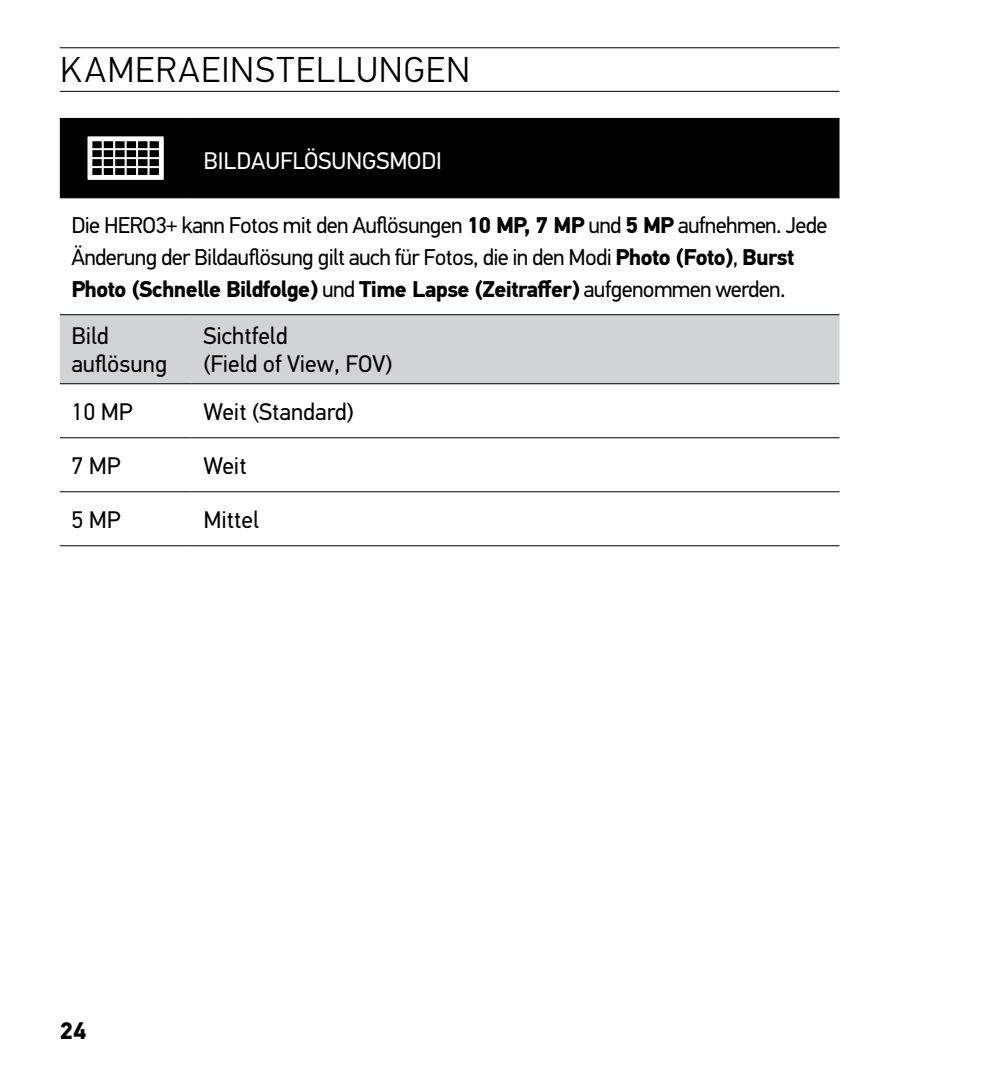
<style>
.page{position:relative;width:987px;height:1066px;background:#fff}
.page>*{position:absolute;margin:0;border:0;box-sizing:border-box;transform-origin:0 0}
.t1{font:300 36px "PF Din Text Pro";letter-spacing:.03em;color:#000}
.t2{font:24px/28px "PF Din Text Pro";color:#000}
.t3{font:24px "PF Din Text Pro";letter-spacing:-.005em;color:#fff}
.t4{font:700 24px "PF Din Text Pro";color:#000}
.t5{font:22.8px/32px "PF Din Text Pro";letter-spacing:-.03em;color:#000}
.s1{font-weight:700}
</style>
<div class="page">
<hr style="left:60px;top:91px;width:779px;height:1px;background:#000">
<hr style="left:60px;top:47px;width:779px;height:1px;background:#000">
<div style="left:60px;top:119px;width:779px;height:78px;background:#000"></div>
<div style="left:60px;top:315px;width:779px;height:68px;background:#d1d3d4"></div>
<hr style="left:60px;top:383px;width:132px;height:1px;background:#000">
<hr style="left:192px;top:383px;width:647px;height:1px;background:#000">
<hr style="left:60px;top:437px;width:132px;height:1px;background:#000">
<hr style="left:192px;top:437px;width:647px;height:1px;background:#000">
<hr style="left:60px;top:491px;width:132px;height:1px;background:#000">
<hr style="left:192px;top:491px;width:647px;height:1px;background:#000">
<hr style="left:60px;top:545px;width:132px;height:1px;background:#000">
<hr style="left:192px;top:545px;width:647px;height:1px;background:#000">
<hr style="left:60px;top:118px;width:132px;height:1px;background:#000">
<hr style="left:192px;top:118px;width:647px;height:1px;background:#000">
<hr style="left:60px;top:197px;width:132px;height:1px;background:#000">
<hr style="left:192px;top:197px;width:647px;height:1px;background:#000">
<hr style="left:60px;top:314px;width:132px;height:1px;background:#000">
<hr style="left:192px;top:314px;width:647px;height:1px;background:#000">
<svg style="left:87px;top:136px;width:77px;height:44px"></svg>
<h1 class="t1" style="left:60px;top:49px;width:411px">KAMERAEINSTELLUNGEN</h1>
<p class="t3" style="left:204px;top:147px;width:240px">BILDAUFLÖSUNGSMODI</p>
<p class="t5" style="left:71px;top:209px;width:757px">Die HERO3+ kann Fotos mit den Auflösungen <span class="s1">10 MP, 7 MP</span> und <span class="s1">5 MP</span> aufnehmen. Jede<br>Änderung der Bildauflösung gilt auch für Fotos, die in den Modi <span class="s1">Photo (Foto)</span>, <span class="s1">Burst<br>Photo (Schnelle Bildfolge)</span> und <span class="s1">Time Lapse (Zeitraffer)</span> aufgenommen werden.</p>
<p class="t2" style="left:71px;top:322px;width:97px">Bild auflösung</p>
<p class="t2" style="left:203px;top:322px;width:190px">Sichtfeld<br>(Field of View, FOV)</p>
<p class="t2" style="left:71px;top:398px;width:63px">10 MP</p>
<p class="t2" style="left:203px;top:398px;width:152px">Weit (Standard)</p>
<p class="t2" style="left:71px;top:452px;width:51px">7 MP</p>
<p class="t2" style="left:203px;top:452px;width:45px">Weit</p>
<p class="t2" style="left:71px;top:506px;width:51px">5 MP</p>
<p class="t2" style="left:203px;top:506px;width:57px">Mittel</p>
<p class="t4" style="left:60px;top:1016px;width:28px">24</p>
</div>
